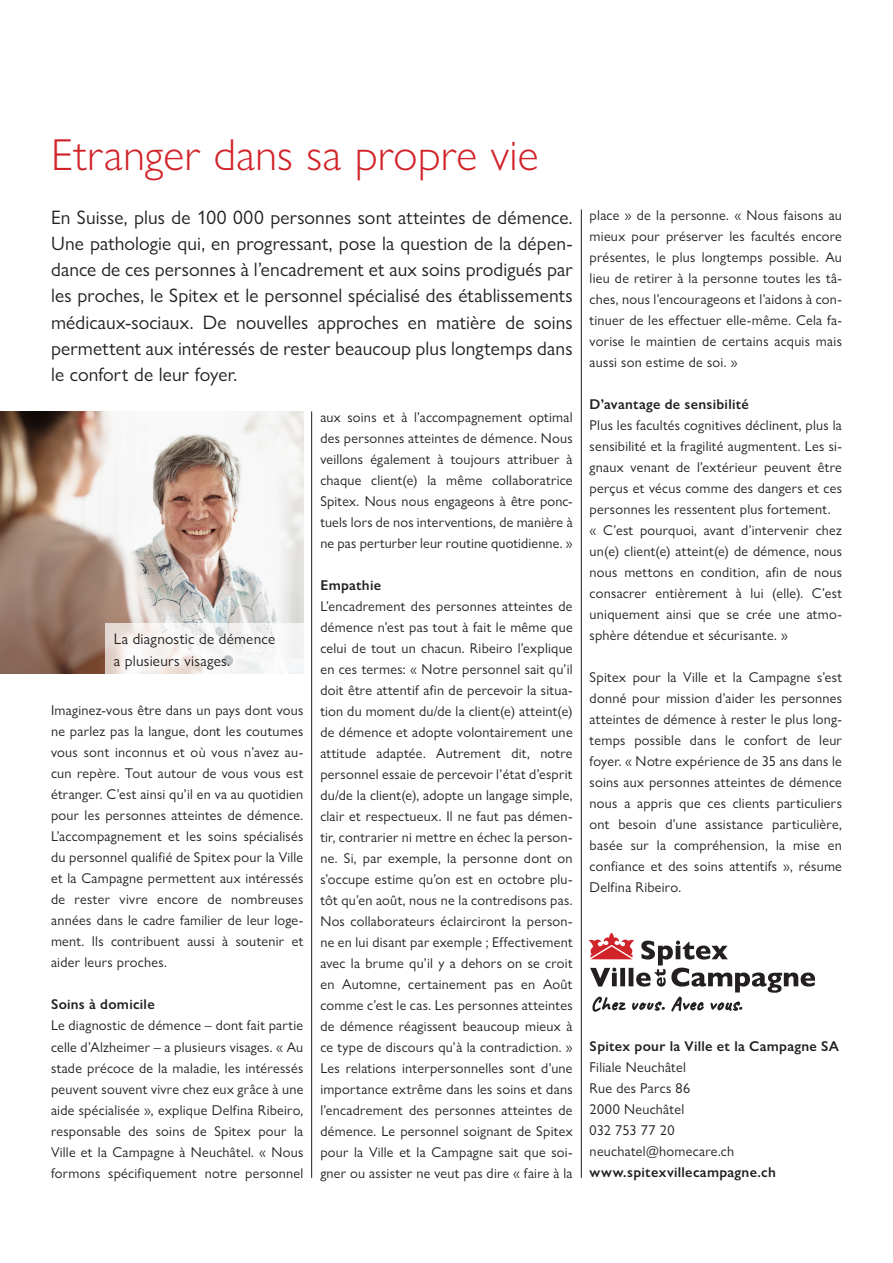
<style>
.page{position:relative;width:893px;height:1263px;background:#fff}
.page>*{position:absolute;margin:0;border:0;box-sizing:border-box;transform-origin:0 0}
.t1{font:300 45px "Gill Sans Nova";letter-spacing:.005em;color:#d12228}
.t2{font:19.5px/26.2px "Gill Sans Nova";letter-spacing:.005em;color:#231f20;text-align:justify}
.t3{font:15.3px/22.5px "Gill Sans Nova";letter-spacing:.015em;color:#231f20}
.t4{font:14.25px/21px "Gill Sans Nova";letter-spacing:.02em;color:#231f20;text-align:justify}
.t5{font:600 14.25px "Gill Sans Nova";letter-spacing:.02em;color:#231f20}
</style>
<div class="page">
<hr style="left:581px;top:209px;width:1px;height:969px;background:#231f20">
<hr style="left:311px;top:411px;width:1px;height:767px;background:#231f20">
<img style="left:0;top:411px;width:303px;height:263px">
<svg style="left:589px;top:933px;width:226px;height:78px"></svg>
<svg style="left:105px;top:624px;width:198px;height:50px;fill:#f5f3f2"></svg>
<p class="t1" style="left:51px;top:127px;width:489px">Etranger dans sa propre vie</p>
<p class="t2" style="left:51px;top:204px;width:523px">En Suisse, plus de 100 000 personnes sont atteintes de démence.<br>Une pathologie qui, en progressant, pose la question de la dépen&shy;dance de ces personnes à l’encadrement et aux soins prodigués par les proches, le Spitex et le personnel spécialisé des établissements médicaux-sociaux. De nouvelles approches en matière de soins permettent aux intéressés de rester beaucoup plus longtemps dans le confort de leur foyer.</p>
<p class="t4" style="left:320px;top:406px;width:254px">aux soins et à l’accompagnement optimal des personnes atteintes de démence. Nous veillons également à toujours attribuer à chaque client(e) la même collaboratrice Spitex. Nous nous engageons à être ponc&shy;tuels lors de nos interventions, de manière à ne pas perturber leur routine quotidienne. »</p>
<p class="t5" style="left:320px;top:576px;width:62px">Empathie</p>
<p class="t4" style="left:320px;top:595px;width:254px">L’encadrement des personnes atteintes de démence n’est pas tout à fait le même que celui de tout un chacun. Ribeiro l’explique en ces termes: « Notre personnel sait qu’il doit être attentif afin de percevoir la situa&shy;tion du moment du/de la client(e) atteint(e) de démence et adopte volontairement une attitude adaptée. Autrement dit, notre personnel essaie de percevoir l’état d’esprit du/de la client(e), adopte un langage simple, clair et respectueux. Il ne faut pas démen&shy;tir, contrarier ni mettre en échec la person&shy;ne. Si, par exemple, la personne dont on s’occupe estime qu’on est en octobre plu&shy;tôt qu’en août, nous ne la contredisons pas.<br>Nos collaborateurs éclairciront la person&shy;ne en lui disant par exemple ; Effectivement avec la brume qu’il y a dehors on se croit en Automne, certainement pas en Août comme c’est le cas. Les personnes atteintes de démence réagissent beaucoup mieux à ce type de discours qu’à la contradiction. » Les relations interpersonnelles sont d’une importance extrême dans les soins et dans l’encadrement des personnes atteintes de démence. Le personnel soignant de Spitex pour la Ville et la Campagne sait que soi&shy;gner ou assister ne veut pas dire « faire à la</p>
<p class="t3" style="left:114px;top:627px;width:163px">La diagnostic de démence a plusieurs visages.</p>
<p class="t4" style="left:51px;top:700px;width:254px">Imaginez-vous être dans un pays dont vous ne parlez pas la langue, dont les coutumes vous sont inconnus et où vous n’avez au&shy;cun repère. Tout autour de vous vous est étranger. C’est ainsi qu’il en va au quotidien pour les personnes atteintes de démence.<br>L’accompagnement et les soins spécialisés du personnel qualifié de Spitex pour la Ville et la Campagne permettent aux intéressés de rester vivre encore de nombreuses années dans le cadre familier de leur loge&shy;ment. Ils contribuent aussi à soutenir et aider leurs proches.</p>
<p class="t5" style="left:51px;top:996px;width:105px">Soins à domicile</p>
<p class="t4" style="left:51px;top:1015px;width:254px">Le diagnostic de démence – dont fait partie celle d’Alzheimer – a plusieurs visages. « Au stade précoce de la maladie, les intéressés peuvent souvent vivre chez eux grâce à une aide spécialisée », explique Delfina Ribeiro, responsable des soins de Spitex pour la Ville et la Campagne à Neuchâtel. « Nous formons spécifiquement notre personnel</p>
<p class="t4" style="left:590px;top:204px;width:254px">place » de la personne. « Nous faisons au mieux pour préserver les facultés encore présentes, le plus longtemps possible. Au lieu de retirer à la personne toutes les tâ&shy;ches, nous l’encourageons et l’aidons à con&shy;tinuer de les effectuer elle-même. Cela fa&shy;vorise le maintien de certains acquis mais aussi son estime de soi. »</p>
<p class="t5" style="left:590px;top:395px;width:161px">D’avantage de sensibilité</p>
<p class="t4" style="left:590px;top:414px;width:254px">Plus les facultés cognitives déclinent, plus la sensibilité et la fragilité augmentent. Les si&shy;gnaux venant de l’extérieur peuvent être perçus et vécus comme des dangers et ces personnes les ressentent plus fortement.</p>
<p class="t4" style="left:590px;top:519px;width:254px">« C’est pourquoi, avant d’intervenir chez un(e) client(e) atteint(e) de démence, nous nous mettons en condition, afin de nous consacrer entièrement à lui (elle). C’est uniquement ainsi que se crée une atmo&shy;sphère détendue et sécurisante. »</p>
<p class="t4" style="left:590px;top:666px;width:254px">Spitex pour la Ville et la Campagne s’est donné pour mission d’aider les personnes atteintes de démence à rester le plus long&shy;temps possible dans le confort de leur foyer. « Notre expérience de 35 ans dans le soins aux personnes atteintes de démence nous a appris que ces clients particuliers ont besoin d’une assistance particulière, basée sur la compréhension, la mise en confiance et des soins attentifs », résume Delfina Ribeiro.</p>
<p class="t5" style="left:590px;top:1037px;width:251px">Spitex pour la Ville et la Campagne SA</p>
<p class="t4" style="left:590px;top:1056px;width:98px">Filiale Neuchâtel</p>
<p class="t4" style="left:590px;top:1077px;width:102px">Rue des Parcs 86</p>
<p class="t4" style="left:590px;top:1098px;width:96px">2000 Neuchâtel</p>
<p class="t4" style="left:590px;top:1119px;width:86px">032 753 77 20</p>
<p class="t4" style="left:590px;top:1140px;width:146px">neuchatel@homecare.ch</p>
<p class="t5" style="left:590px;top:1163px;width:188px">www.spitexvillecampagne.ch</p>
</div>
